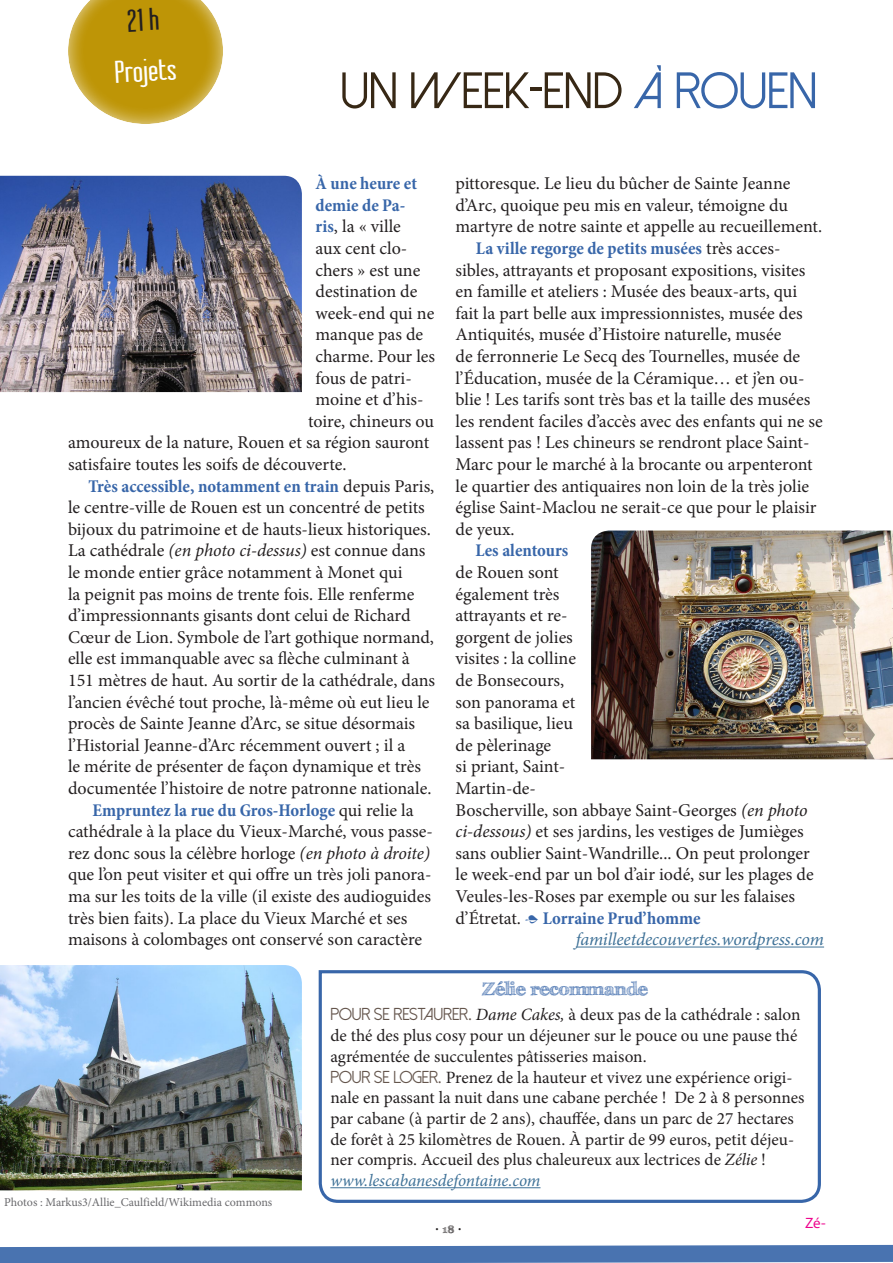
<style>
.page{position:relative;width:893px;height:1263px;background:#fff}
.page>*{position:absolute;margin:0;border:0;box-sizing:border-box;transform-origin:0 0}
.t1{font:51px "Dolce Vita";color:#372815}
.t2{font:31.5px "Sessions";color:#fff;scale:1.33 1}
.t3{font:18px/21.6px "Minion Pro";color:#231f20}
.t4{font:italic 18px "Minion Pro";letter-spacing:-.01em;color:#3e7197}
.t5{font:700 condensed 18px "Minion Pro";color:#3866a9}
.t6{font:700 18px "FFF Tusj";color:#3866a9}
.t7{font:17.25px/20.7px "Minion Pro";color:#231f20}
.t8{font:italic 17.25px "Minion Pro";letter-spacing:-.005em;color:#3e7197}
.t9{font:15px "Myriad Pro";color:#ed028c}
.t10{font:12px "Minion Pro";color:#69696c}
.t11{font:10.5px "Comic Sans MS";color:#231f20}
.s1{color:#3866a9}
.s2{font-weight:700;font-stretch:condensed;color:#3866a9}
.s3{font-style:italic}
.s4{font-family:"Dolce Vita";color:#65564d}
.s5{color:#65564d}
.s6{font-family:"FFF Tusj";font-weight:700}
</style>
<div class="page">
<svg style="left:0;top:1244px;width:893px;height:19px;background:#5e83b9"></svg>
<img style="left:0;top:176px;width:302px;height:216px">
<img style="left:591px;top:530px;width:302px;height:229px">
<img style="left:0;top:965px;width:302px;height:225px">
<hr style="left:576px;top:946px;width:248px;height:1px;background:#3e7197">
<svg style="left:318px;top:970px;width:503px;height:233px"></svg>
<svg style="left:68px;top:0;width:155px;height:124px"></svg>
<p class="t2" style="left:114px;top:56px;width:48px;rotate:-3deg">Projets</p>
<p class="t1" style="left:340px;top:65px;width:478px">UN WEEK-END <span class="s1">À ROUEN</span></p>
<p class="t5" style="left:316px;top:171px;width:103px">À une heure et</p>
<p class="t5" style="left:316px;top:193px;width:91px">demie de Pa-</p>
<p class="t3" style="left:316px;top:216px;width:87px"><span class="s2">ris</span>, la « ville</p>
<p class="t3" style="left:316px;top:237px;width:93px">aux cent clo-</p>
<p class="t3" style="left:316px;top:259px;width:106px">chers » est une</p>
<p class="t3" style="left:316px;top:281px;width:103px">destination de</p>
<p class="t3" style="left:316px;top:302px;width:120px">week-end qui ne</p>
<p class="t3" style="left:316px;top:324px;width:109px">manque pas de</p>
<p class="t3" style="left:316px;top:345px;width:121px">charme. Pour les</p>
<p class="t3" style="left:316px;top:367px;width:98px">fous de patri-</p>
<p class="t3" style="left:316px;top:389px;width:109px">moine et d’his-</p>
<p class="t3" style="left:308px;top:410px;width:128px">toire, chineurs ou</p>
<p class="t3" style="left:68px;top:432px;width:363px">amoureux de la nature, Rouen et sa région sauront</p>
<p class="t3" style="left:68px;top:453px;width:280px">satisfaire toutes les soifs de découverte.</p>
<p class="t3" style="left:68px;top:475px;width:369px;text-indent:20px"><span class="s2">Très accessible, notamment en train</span> depuis Paris, le centre-ville de Rouen est un concentré de petits bijoux du patrimoine et de hauts-lieux historiques.<br>La cathédrale <span class="s3">(en photo ci-dessus)</span> est connue dans le monde entier grâce notamment à Monet qui<br>la peignit pas moins de trente fois. Elle renferme d’impressionnants gisants dont celui de Richard Cœur de Lion. Symbole de l’art gothique normand, elle est immanquable avec sa flèche culminant à 151 mètres de haut. Au sortir de la cathédrale, dans l’ancien évêché tout proche, là-même où eut lieu le procès de Sainte Jeanne d’Arc, se situe désormais l’Historial Jeanne-d’Arc récemment ouvert ; il a<br>le mérite de présenter de façon dynamique et très documentée l’histoire de notre patronne nationale.</p>
<p class="t3" style="left:68px;top:799px;width:366px;text-indent:25px"><span class="s2">Empruntez la rue du Gros-Horloge</span> qui relie la cathédrale à la place du Vieux-Marché, vous passe&shy;rez donc sous la célèbre horloge <span class="s3">(en photo à droite) </span>que l’on peut visiter et qui offre un très joli panora&shy;ma sur les toits de la ville (il existe des audioguides très bien faits). La place du Vieux Marché et ses maisons à colombages ont conservé son caractère</p>
<p class="t3" style="left:455px;top:173px;width:368px">pittoresque. Le lieu du bûcher de Sainte Jeanne d’Arc, quoique peu mis en valeur, témoigne du martyre de notre sainte et appelle au recueillement.</p>
<p class="t3" style="left:455px;top:237px;width:369px;text-indent:20px"><span class="s2">La ville regorge de petits musées</span> très acces&shy;sibles, attrayants et proposant expositions, visites en famille et ateliers : Musée des beaux-arts, qui fait la part belle aux impressionnistes, musée des Antiquités, musée d’Histoire naturelle, musée<br>de ferronnerie Le Secq des Tournelles, musée de l’Éducation, musée de la Céramique… et j’en ou&shy;blie ! Les tarifs sont très bas et la taille des musées les rendent faciles d’accès avec des enfants qui ne se lassent pas ! Les chineurs se rendront place Saint-Marc pour le marché à la brocante ou arpenteront le quartier des antiquaires non loin de la très jolie église Saint-Maclou ne serait-ce que pour le plaisir de yeux.</p>
<p class="t3" style="left:455px;top:540px;width:360px;text-indent:20px"><span class="s2">Les alentours<br></span>de Rouen sont<br>également très<br>attrayants et re-<br>gorgent de jolies<br>visites : la colline<br>de Bonsecours,<br>son panorama et<br>sa basilique, lieu<br>de pèlerinage<br>si priant, Saint-<br>Martin-de-<br>Boscherville, son abbaye Saint-Georges <span class="s3">(en photo ci-dessous)</span> et ses jardins, les vestiges de Jumièges sans oublier Saint-Wandrille... On peut prolonger le week-end par un bol d’air iodé, sur les plages de<br>Veules-les-Roses par exemple ou sur les falaises d’Étretat. <span class="s2">• Lorraine Prud’homme</span></p>
<p class="t4" style="left:576px;top:927px;width:250px">familleetdecouvertes.wordpress.com</p>
<p class="t6" style="left:482px;top:978px;width:167px">Zélie recommande</p>
<p class="t7" style="left:330px;top:1005px;width:472px"><span class="s4">POUR SE RESTAURER</span><span class="s5">.</span> <span class="s3">Dame Cakes,</span> à deux pas de la cathédrale : salon de thé des plus cosy pour un déjeuner sur le pouce ou une pause thé agrémentée de succulentes pâtisseries maison.</p>
<p class="t7" style="left:330px;top:1067px;width:476px"><span class="s4">POUR SE LOGER</span><span class="s5">.</span> Prenez de la hauteur et vivez une expérience origi&shy;nale en passant la nuit dans une cabane perchée ! De 2 à 8 personnes par cabane (à partir de 2 ans), chauffée, dans un parc de 27 hectares de forêt à 25 kilomètres de Rouen. À partir de 99 euros, petit déjeu&shy;ner compris. Accueil des plus chaleureux aux lectrices de <span class="s3">Zélie</span> !</p>
<p class="t8" style="left:330px;top:1169px;width:212px">www.lescabanesdefontaine.com</p>
<p class="t10" style="left:4px;top:1194px;width:270px">Photos : Markus3/Allie_Caulfield/Wikimedia commons</p>
<p class="t11" style="left:435px;top:1222px;width:28px">• <span class="s6">18</span> •</p>
<p class="t9" style="left:805px;top:1213px;width:22px">Zé-</p>
</div>
